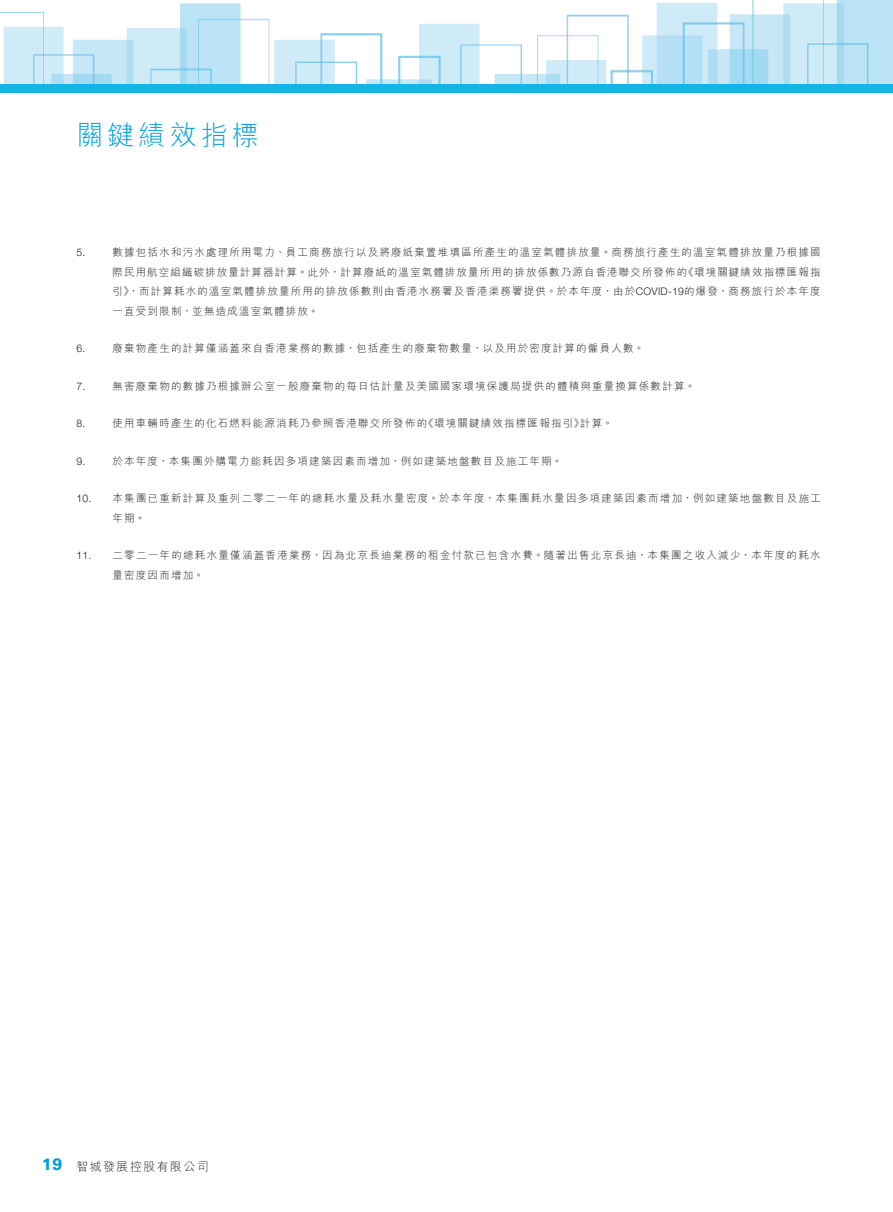
<style>
.page{position:relative;width:893px;height:1212px;background:#fff}
.page>*{position:absolute;margin:0;border:0;box-sizing:border-box;transform-origin:0 0}
.t1{font:300 27px "M Hei HK";letter-spacing:.15em;color:#009fda}
.t2{font:300 12px "M Hei HK";letter-spacing:.115em;color:#231f20}
._02_Note_Text{font:300 10.5px/19.5px "M Hei HK";letter-spacing:.115em;color:#231f20}
._02_Note_Text-2{font:300 10.5px "Helvetica Neue LT Std";color:#231f20}
.s1{font-family:"Helvetica Neue LT Std"}
.s2{font-family:"Univers LT Std";font-weight:900;font-size:16.5px;color:#009fda}
</style>
<div class="page">
<img style="left:0;top:0;width:893px;height:84px">
<div style="left:0;top:84px;width:893px;height:8px;background:#13b5e4"></div>
<h1 class="t1" style="left:77px;top:116px;width:184px">關鍵績效指標</h1>
<p class="_02_Note_Text-2" style="left:77px;top:246px;width:10px">5.</p>
<p class="_02_Note_Text" style="left:113px;top:242px;width:710px;text-align:justify">數據包括水和污水處理所用電力、員工商務旅行以及將廢紙棄置堆填區所產生的溫室氣體排放量。商務旅行產生的溫室氣體排放量乃根據國際民用航空組織碳排放量計算器計算。此外，計算廢紙的溫室氣體排放量所用的排放係數乃源自香港聯交所發佈的《環境關鍵績效指標匯報指引》，而計算耗水的溫室氣體排放量所用的排放係數則由香港水務署及香港渠務署提供。於本年度，由於<span class="s1">COVID-19</span>的爆發，商務旅行於本年度一直受到限制，並無造成溫室氣體排放。</p>
<p class="_02_Note_Text-2" style="left:77px;top:342px;width:10px">6.</p>
<p class="_02_Note_Text" style="left:113px;top:338px;width:533px">廢棄物產生的計算僅涵蓋來自香港業務的數據，包括產生的廢棄物數量，以及用於密度計算的僱員人數。</p>
<p class="_02_Note_Text-2" style="left:77px;top:379px;width:10px">7.</p>
<p class="_02_Note_Text" style="left:113px;top:375px;width:584px">無害廢棄物的數據乃根據辦公室一般廢棄物的每日估計量及美國國家環境保護局提供的體積與重量換算係數計算。</p>
<p class="_02_Note_Text-2" style="left:77px;top:417px;width:10px">8.</p>
<p class="_02_Note_Text" style="left:113px;top:413px;width:502px">使用車輛時產生的化石燃料能源消耗乃參照香港聯交所發佈的《環境關鍵績效指標匯報指引》計算。</p>
<p class="_02_Note_Text-2" style="left:77px;top:454px;width:10px">9.</p>
<p class="_02_Note_Text" style="left:113px;top:450px;width:451px">於本年度，本集團外購電力能耗因多項建築因素而增加，例如建築地盤數目及施工年期。</p>
<p class="_02_Note_Text" style="left:113px;top:488px;width:710px;text-indent:-36px"><span class="s1">10.</span> 本集團已重新計算及重列二零二一年的總耗水量及耗水量密度。於本年度，本集團耗水量因多項建築因素而增加，例如建築地盤數目及施工年期。</p>
<p class="_02_Note_Text" style="left:113px;top:545px;width:710px;text-indent:-36px"><span class="s1">11.</span> 二零二一年的總耗水量僅涵蓋香港業務，因為北京長迪業務的租金付款已包含水費。隨著出售北京長迪，本集團之收入減少，本年度的耗水量密度因而增加。</p>
<p class="t2" style="left:42px;top:1158px;width:168px"><span class="s2">19</span> 智城發展控股有限公司</p>
</div>
